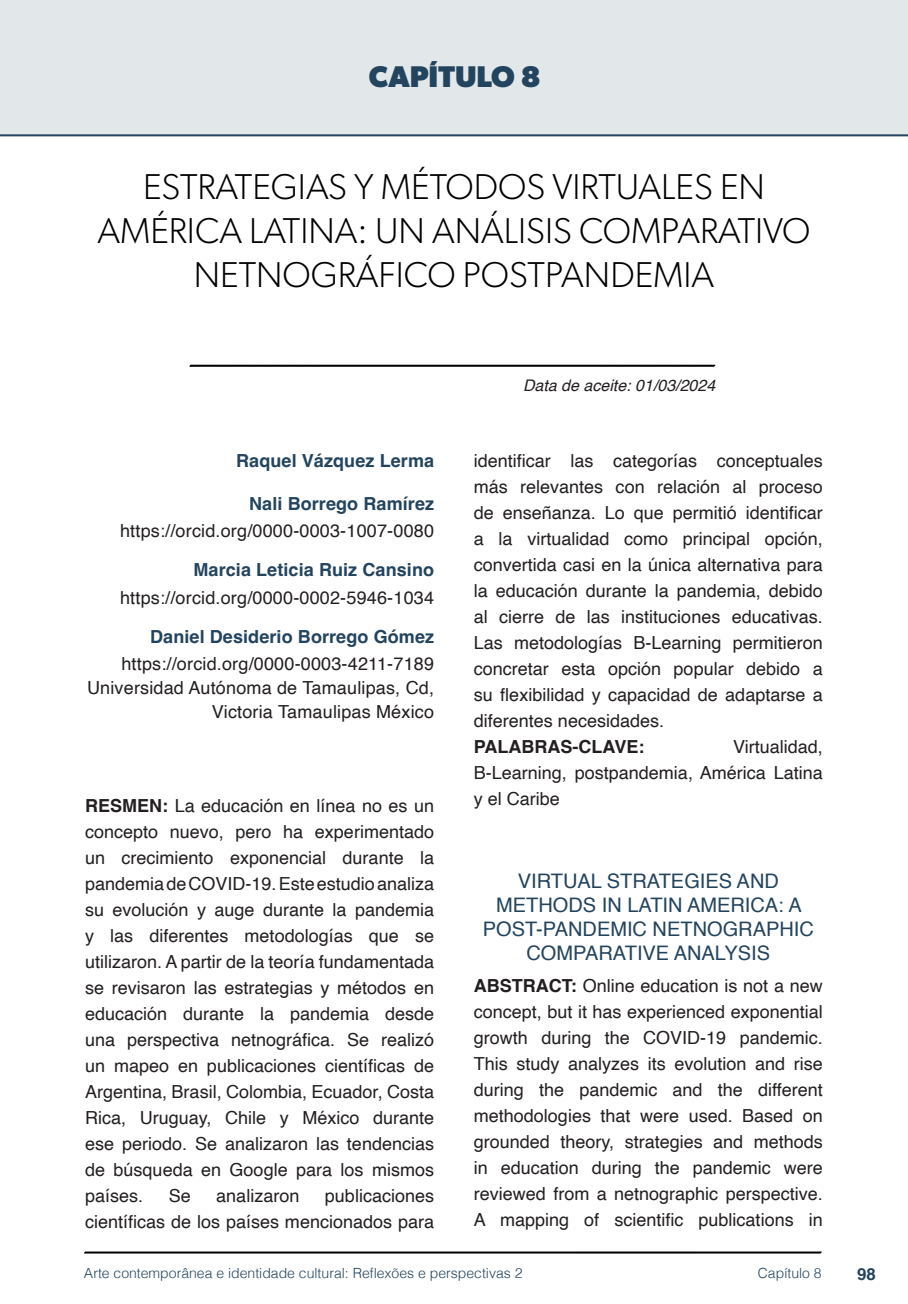
<style>
.page{position:relative;width:908px;height:1304px;background:#fff}
.page>*{position:absolute;margin:0;border:0;box-sizing:border-box;transform-origin:0 0}
.nome_artigos{font:300 36px/44px "Gibson";color:#000;text-align:center}
.capítulos{font:700 30px "Gibson";color:#23445f}
.título_Inglês{font:20px/24px "Helvetica";color:#23445f;text-align:center}
.Resumos_e_PC_TXT{font:18px/26px "Helvetica";color:#231f20;text-align:justify}
.info_autores{font:18px/24px "Helvetica";letter-spacing:.01em;color:#231f20;text-align:right}
.nome_autores{font:700 18px "Helvetica";letter-spacing:.005em;color:#23445f}
.Resumos_e_PC_TXT-2{font:700 18px "Helvetica";color:#231f20}
.t1{font:700 16.8px "Helvetica";color:#23445f}
.t2{font:italic 16px "Helvetica";color:#231f20}
.t3{font:300 14px "Helvetica";color:#23445f}
.s1{font-weight:700}
</style>
<div class="page">
<svg style="left:84px;top:1251px;width:737px;height:3px;background:#515151"></svg>
<div style="left:0;top:0;width:907px;height:136px;background:#e2e7e9"></div>
<svg style="left:189px;top:364px;width:526px;height:3px;background:#4f4f4f"></svg>
<div style="left:44px;top:72px;width:68px;height:61px;background:#e2e7e9"></div>
<p class="capítulos" style="left:369px;top:58px;width:173px">CAPÍTULO 8</p>
<p class="nome_artigos" style="left:97px;top:164px;width:714px">ESTRATEGIAS Y MÉTODOS VIRTUALES EN<br>AMÉRICA LATINA: UN ANÁLISIS COMPARATIVO<br>NETNOGRÁFICO POSTPANDEMIA</p>
<p class="nome_autores" style="left:236px;top:450px;width:199px">Raquel Vázquez Lerma</p>
<p class="nome_autores" style="left:249px;top:492px;width:186px">Nali Borrego Ramírez</p>
<p class="info_autores" style="left:120px;top:519px;width:315px">https://orcid.org/0000-0003-1007-0080</p>
<p class="nome_autores" style="left:193px;top:559px;width:242px">Marcia Leticia Ruiz Cansino</p>
<p class="info_autores" style="left:120px;top:586px;width:315px">https://orcid.org/0000-0002-5946-1034</p>
<p class="nome_autores" style="left:150px;top:626px;width:285px">Daniel Desiderio Borrego Gómez</p>
<p class="info_autores" style="left:121px;top:653px;width:314px">https://orcid.org/0000-0003-4211-7189</p>
<p class="info_autores" style="left:87px;top:677px;width:348px">Universidad Autónoma de Tamaulipas, Cd,<br>Victoria Tamaulipas México</p>
<p class="Resumos_e_PC_TXT" style="left:85px;top:794px;width:350px"><span class="s1">RESMEN:</span> La educación en línea no es un concepto nuevo, pero ha experimentado un crecimiento exponencial durante la pandemia de COVID-19. Este estudio analiza su evolución y auge durante la pandemia y las diferentes metodologías que se utilizaron. A partir de la teoría fundamentada se revisaron las estrategias y métodos en educación durante la pandemia desde una perspectiva netnográfica. Se realizó un mapeo en publicaciones científicas de Argentina, Brasil, Colombia, Ecuador, Costa Rica, Uruguay, Chile y México durante ese periodo. Se analizaron las tendencias de búsqueda en Google para los mismos países.</p>
<p class="Resumos_e_PC_TXT" style="left:169px;top:1184px;width:24px">Se</p>
<p class="Resumos_e_PC_TXT" style="left:216px;top:1184px;width:85px">analizaron</p>
<p class="Resumos_e_PC_TXT" style="left:85px;top:1184px;width:350px;text-align:right">publicaciones<br>científicas de los países mencionados para</p>
<p class="t2" style="left:523px;top:373px;width:194px">Data de aceite: 01/03/2024</p>
<p class="Resumos_e_PC_TXT" style="left:473px;top:448px;width:350px">identificar las categorías conceptuales más relevantes con relación al proceso de enseñanza. Lo que permitió identificar a la virtualidad como principal opción, convertida casi en la única alternativa para la educación durante la pandemia, debido al cierre de las instituciones educativas.<br>Las metodologías B-Learning permitieron concretar esta opción popular debido a su flexibilidad y capacidad de adaptarse a diferentes necesidades.</p>
<p class="Resumos_e_PC_TXT-2" style="left:473px;top:736px;width:172px">PALABRAS-CLAVE:</p>
<p class="Resumos_e_PC_TXT" style="left:473px;top:734px;width:350px;text-indent:259px">Virtualidad, B-Learning, postpandemia, América Latina y el Caribe</p>
<p class="título_Inglês" style="left:482px;top:870px;width:332px">VIRTUAL STRATEGIES AND<br>METHODS IN LATIN AMERICA: A<br>POST-PANDEMIC NETNOGRAPHIC<br>COMPARATIVE ANALYSIS</p>
<p class="Resumos_e_PC_TXT" style="left:473px;top:973px;width:350px"><span class="s1">ABSTRACT:</span> Online education is not a new concept, but it has experienced exponential growth during the COVID-19 pandemic.<br>This study analyzes its evolution and rise during the pandemic and the different methodologies that were used. Based on grounded theory, strategies and methods in education during the pandemic were reviewed from a netnographic perspective.<br>A mapping of scientific publications in</p>
<p class="t3" style="left:84px;top:1261px;width:440px">Arte contemporânea e identidade cultural: Reflexões e perspectivas 2</p>
<p class="t3" style="left:757px;top:1261px;width:65px">Capítulo 8</p>
<p class="t1" style="left:856px;top:1264px;width:20px">98</p>
</div>
